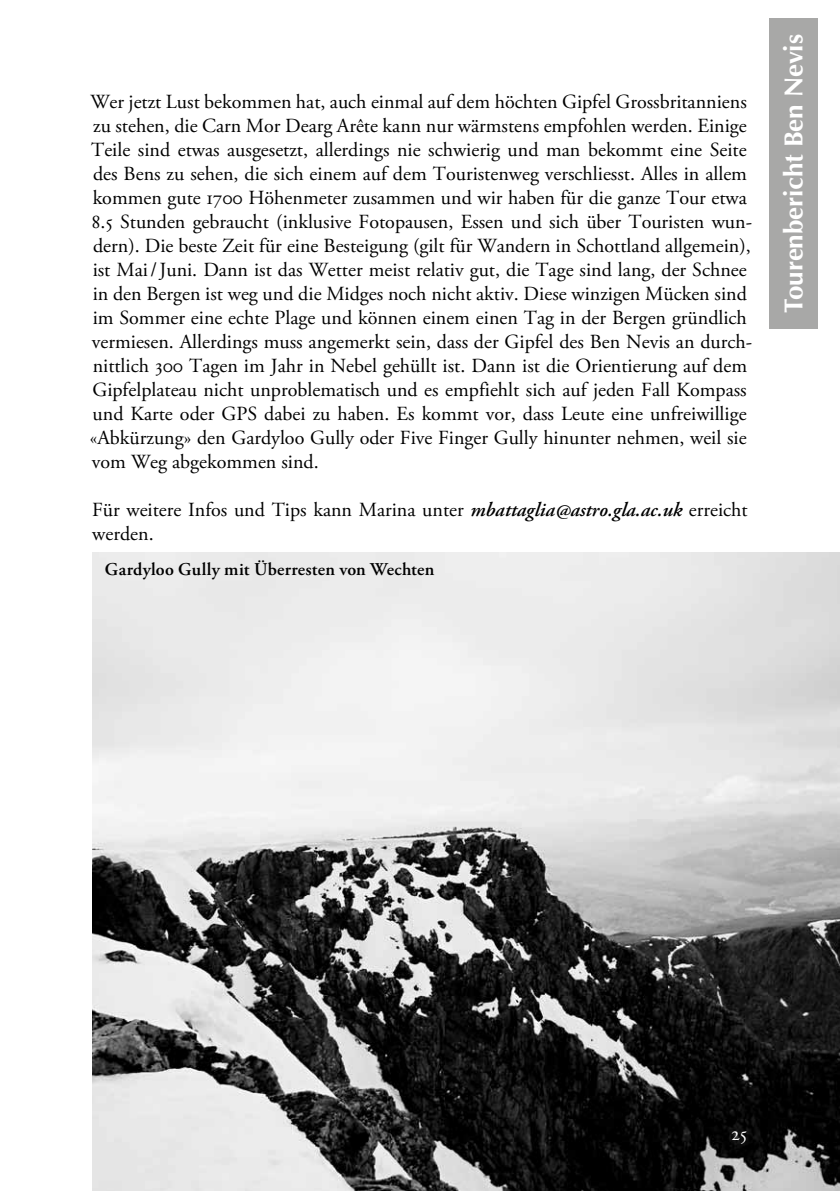
<style>
.page{position:relative;width:840px;height:1191px;background:#fff}
.page>*{position:absolute;margin:0;border:0;box-sizing:border-box;transform-origin:0 0}
.t1{font:700 26px "Optima LT Std";letter-spacing:-.005em;color:#fff}
.t2{font:20px/24px "Adobe Garamond Pro";color:#000}
.t3{font:20px "Adobe Garamond Pro";color:#fff}
.t4{font:600 18px "Adobe Garamond Pro";letter-spacing:.01em;color:#000}
.s1{font-weight:600;font-style:italic}
</style>
<div class="page">
<img style="left:92px;top:552px;width:747px;height:639px">
<div style="left:768px;top:18px;width:48px;height:311px;background:#a8a8a7"></div>
<p class="t2" style="left:90px;top:90px;width:663px">Wer jetzt Lust bekommen hat, auch einmal auf dem höchten Gipfel Grossbritanniens zu stehen, die Carn Mor Dearg Arête kann nur wärmstens empfohlen werden. Einige Teile sind etwas ausgesetzt, allerdings nie schwierig und man bekommt eine Seite des Bens zu sehen, die sich einem auf dem Touristenweg verschliesst. Alles in allem kommen gute 1700 Höhenmeter zusammen und wir haben für die ganze Tour etwa 8.5 Stunden gebraucht (inklusive Fotopausen, Essen und sich über Touristen wun&shy;dern). Die beste Zeit für eine Besteigung (gilt für Wandern in Schottland allgemein), ist Mai/Juni. Dann ist das Wetter meist relativ gut, die Tage sind lang, der Schnee in den Bergen ist weg und die Midges noch nicht aktiv. Diese winzigen Mücken sind im Sommer eine echte Plage und können einem einen Tag in der Bergen gründlich vermiesen. Allerdings muss angemerkt sein, dass der Gipfel des Ben Nevis an durch&shy;nittlich 300 Tagen im Jahr in Nebel gehüllt ist. Dann ist die Orientierung auf dem Gipfelplateau nicht unproblematisch und es empfiehlt sich auf jeden Fall Kompass und Karte oder GPS dabei zu haben. Es kommt vor, dass Leute eine unfreiwillige «Abkürzung» den Gardyloo Gully oder Five Finger Gully hinunter nehmen, weil sie vom Weg abgekommen sind.</p>
<p class="t2" style="left:92px;top:498px;width:656px">Für weitere Infos und Tips kann Marina unter <span class="s1">mbattaglia@astro.gla.ac.uk</span> erreicht werden.</p>
<p class="t4" style="left:105px;top:559px;width:330px">Gardyloo Gully mit Überresten von Wechten</p>
<h1 class="t1" style="left:778px;top:313px;width:280px;rotate:-90deg">Tourenbericht Ben Nevis</h1>
<p class="t3" style="left:730px;top:1121px;width:18px">25</p>
</div>
